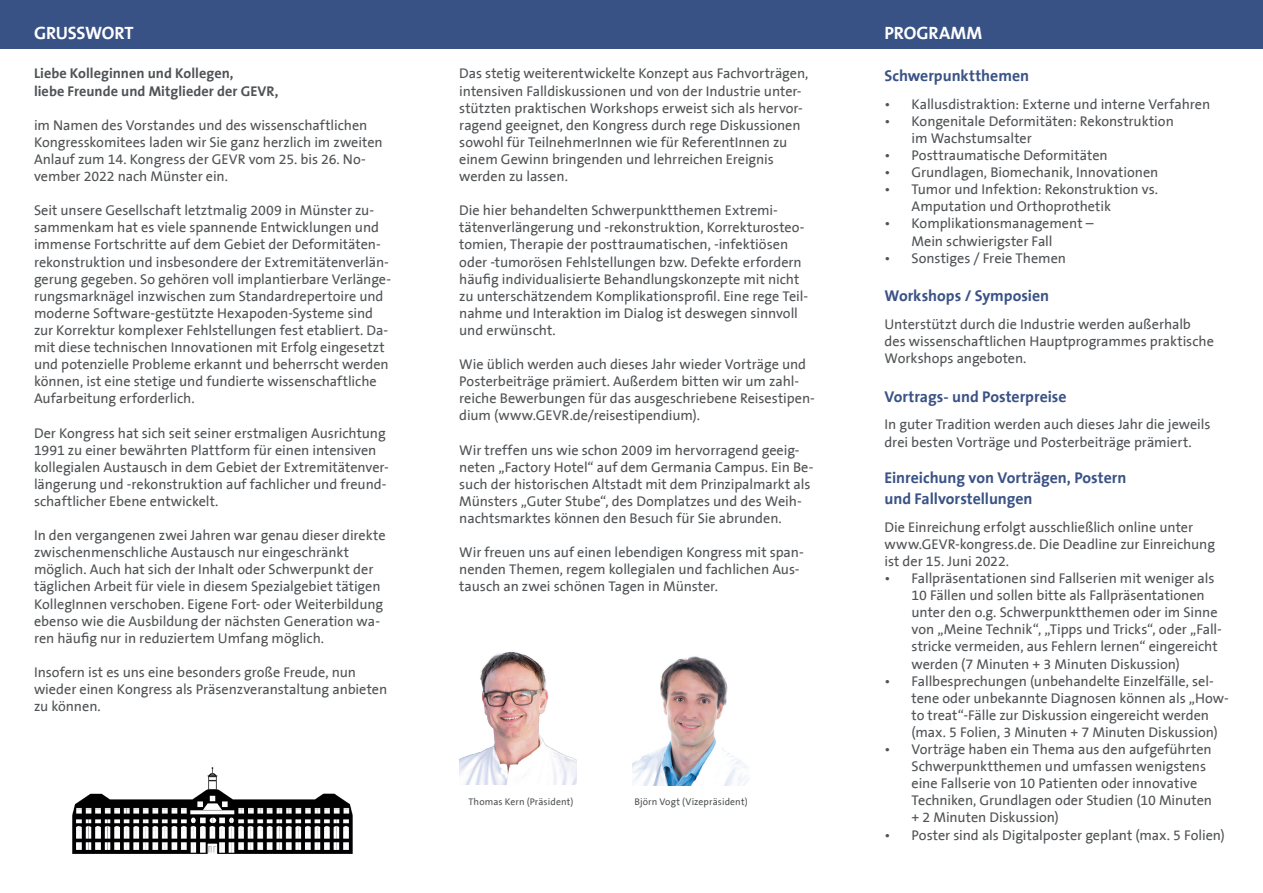
<style>
.page{position:relative;width:1263px;height:893px;background:#fff}
.page>*{position:absolute;margin:0;border:0;box-sizing:border-box;transform-origin:0 0}
.t1{font:700 18px "The Sans";letter-spacing:-.005em;color:#fff}
.t2{font:700 15.75px "The Sans";color:#3a5286}
.t3{font:14.25px/17.1px "The Sans B5 Plain";letter-spacing:-.005em;color:#505355}
.t4{font:700 14.25px "The Sans";letter-spacing:.005em;color:#505355}
.t5{font:9.75px "The Sans B5 Plain";letter-spacing:.01em;color:#505355}
</style>
<div class="page">
<div style="left:0;top:0;width:1263px;height:48px;background:#395286"></div>
<img style="left:459px;top:652px;width:117px;height:133px">
<img style="left:633px;top:656px;width:116px;height:130px">
<img style="left:72px;top:767px;width:281px;height:87px">
<p class="t1" style="left:34px;top:17px;width:101px">GRUSSWORT</p>
<p class="t4" style="left:34px;top:62px;width:201px">Liebe Kolleginnen und Kollegen,</p>
<p class="t4" style="left:34px;top:79px;width:246px">liebe Freunde und Mitglieder der GEVR,</p>
<p class="t3" style="left:34px;top:117px;width:350px">im Namen des Vorstandes und des wissenschaftlichen Kongresskomitees laden wir Sie ganz herzlich im zweiten Anlauf zum 14. Kongress der GEVR vom 25. bis 26. No&shy;vember 2022 nach Münster ein.</p>
<p class="t3" style="left:34px;top:202px;width:358px">Seit unsere Gesellschaft letztmalig 2009 in Münster zu&shy;sammenkam hat es viele spannende Entwicklungen und immense Fortschritte auf dem Gebiet der Deformitäten&shy;rekonstruktion und insbesondere der Extremitätenverlän&shy;gerung gegeben. So gehören voll implantierbare Verlänge&shy;rungsmarknägel inzwischen zum Standardrepertoire und moderne Software-gestützte Hexapoden-Systeme sind zur Korrektur komplexer Fehlstellungen fest etabliert. Da&shy;mit diese technischen Innovationen mit Erfolg eingesetzt und potenzielle Probleme erkannt und beherrscht werden können, ist eine stetige und fundierte wissenschaftliche Aufarbeitung erforderlich.</p>
<p class="t3" style="left:34px;top:425px;width:356px">Der Kongress hat sich seit seiner erstmaligen Ausrichtung 1991 zu einer bewährten Plattform für einen intensiven kollegialen Austausch in dem Gebiet der Extremitätenver&shy;längerung und -rekonstruktion auf fachlicher und freund&shy;schaftlicher Ebene entwickelt.</p>
<p class="t3" style="left:34px;top:527px;width:353px">In den vergangenen zwei Jahren war genau dieser direkte zwischenmenschliche Austausch nur eingeschränkt möglich. Auch hat sich der Inhalt oder Schwerpunkt der täglichen Arbeit für viele in diesem Spezialgebiet tätigen KollegInnen verschoben. Eigene Fort- oder Weiterbildung ebenso wie die Ausbildung der nächsten Generation wa&shy;ren häufig nur in reduziertem Umfang möglich.</p>
<p class="t3" style="left:34px;top:664px;width:355px">Insofern ist es uns eine besonders große Freude, nun wieder einen Kongress als Präsenzveranstaltung anbieten zu können.</p>
<p class="t3" style="left:459px;top:66px;width:351px">Das stetig weiterentwickelte Konzept aus Fachvorträgen, intensiven Falldiskussionen und von der Industrie unter&shy;stützten praktischen Workshops erweist sich als hervor&shy;ragend geeignet, den Kongress durch rege Diskussionen sowohl für TeilnehmerInnen wie für ReferentInnen zu einem Gewinn bringenden und lehrreichen Ereignis werden zu lassen.</p>
<p class="t3" style="left:459px;top:202px;width:350px">Die hier behandelten Schwerpunktthemen Extremi&shy;tätenverlängerung und -rekonstruktion, Korrekturosteo&shy;tomien, Therapie der posttraumatischen, -infektiösen oder -tumorösen Fehlstellungen bzw. Defekte erfordern häufig individualisierte Behandlungskonzepte mit nicht zu unterschätzendem Komplikationsprofil. Eine rege Teil&shy;nahme und Interaktion im Dialog ist deswegen sinnvoll und erwünscht.</p>
<p class="t3" style="left:459px;top:356px;width:357px">Wie üblich werden auch dieses Jahr wieder Vorträge und Posterbeiträge prämiert. Außerdem bitten wir um zahl&shy;reiche Bewerbungen für das ausgeschriebene Reisestipen&shy;dium (www.GEVR.de/reisestipendium).</p>
<p class="t3" style="left:459px;top:442px;width:356px">Wir treffen uns wie schon 2009 im hervorragend geeig&shy;neten „Factory Hotel“ auf dem Germania Campus. Ein Be&shy;such der historischen Altstadt mit dem Prinzipalmarkt als Münsters „Guter Stube“, des Domplatzes und des Weih&shy;nachtsmarktes können den Besuch für Sie abrunden.</p>
<p class="t3" style="left:459px;top:544px;width:346px">Wir freuen uns auf einen lebendigen Kongress mit span&shy;nenden Themen, regem kollegialen und fachlichen Aus&shy;tausch an zwei schönen Tagen in Münster.</p>
<p class="t5" style="left:468px;top:797px;width:106px">Thomas Kern (Präsident)</p>
<p class="t5" style="left:634px;top:797px;width:115px">Björn Vogt (Vizepräsident)</p>
<p class="t1" style="left:884px;top:17px;width:99px">PROGRAMM</p>
<p class="t2" style="left:884px;top:63px;width:146px">Schwerpunktthemen</p>
<p class="t3" style="left:884px;top:96px;width:327px">• Kallusdistraktion: Externe und interne Verfahren</p>
<p class="t3" style="left:911px;top:113px;width:264px;text-indent:-27px">• Kongenitale Deformitäten: Rekonstruktion im Wachstumsalter</p>
<p class="t3" style="left:884px;top:147px;width:225px">• Posttraumatische Deformitäten</p>
<p class="t3" style="left:884px;top:164px;width:275px">• Grundlagen, Biomechanik, Innovationen</p>
<p class="t3" style="left:911px;top:181px;width:248px;text-indent:-27px">• Tumor und Infektion: Rekonstruktion vs.<br>Amputation und Orthoprothetik</p>
<p class="t3" style="left:911px;top:216px;width:184px;text-indent:-27px">• Komplikationsmanagement –<br>Mein schwierigster Fall</p>
<p class="t3" style="left:884px;top:250px;width:183px">• Sonstiges / Freie Themen</p>
<p class="t2" style="left:884px;top:283px;width:166px">Workshops / Symposien</p>
<p class="t3" style="left:884px;top:316px;width:331px">Unterstützt durch die Industrie werden außerhalb des wissenschaftlichen Hauptprogrammes praktische<br>Workshops angeboten.</p>
<p class="t2" style="left:884px;top:383px;width:184px">Vortrags- und Posterpreise</p>
<p class="t3" style="left:884px;top:417px;width:327px">In guter Tradition werden auch dieses Jahr die jeweils drei besten Vorträge und Posterbeiträge prämiert.</p>
<p class="t2" style="left:884px;top:464px;width:243px">Einreichung von Vorträgen, Postern</p>
<p class="t2" style="left:884px;top:486px;width:150px">und Fallvorstellungen</p>
<p class="t3" style="left:884px;top:519px;width:332px">Die Einreichung erfolgt ausschließlich online unter www.GEVR-kongress.de. Die Deadline zur Einreichung ist der 15. Juni 2022.</p>
<p class="t3" style="left:911px;top:570px;width:312px;text-indent:-27px">• Fallpräsentationen sind Fallserien mit weniger als 10 Fällen und sollen bitte als Fallpräsentationen unter den o.g. Schwerpunktthemen oder im Sinne von „Meine Technik“, „Tipps und Tricks“, oder „Fall&shy;stricke vermeiden, aus Fehlern lernen“ eingereicht werden (7 Minuten + 3 Minuten Diskussion)</p>
<p class="t3" style="left:911px;top:673px;width:319px;text-indent:-27px">• Fallbesprechungen (unbehandelte Einzelfälle, sel&shy;tene oder unbekannte Diagnosen können als „How&shy;to treat“-Fälle zur Diskussion eingereicht werden (max. 5 Folien, 3 Minuten + 7 Minuten Diskussion)</p>
<p class="t3" style="left:911px;top:741px;width:302px;text-indent:-27px">• Vorträge haben ein Thema aus den aufgeführten Schwerpunktthemen und umfassen wenigstens eine Fallserie von 10 Patienten oder innovative Techniken, Grundlagen oder Studien (10 Minuten + 2 Minuten Diskussion)</p>
<p class="t3" style="left:884px;top:827px;width:342px">• Poster sind als Digitalposter geplant (max. 5 Folien)</p>
</div>
